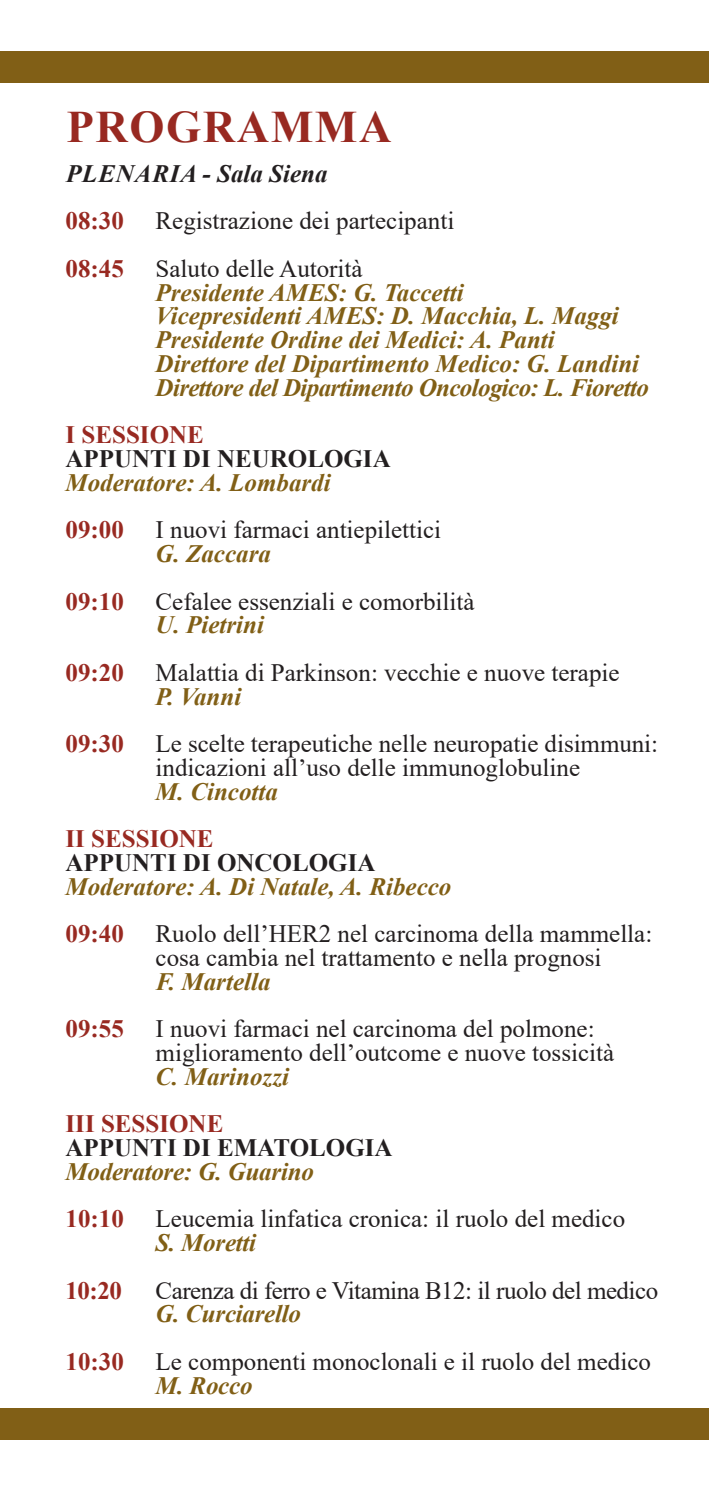
<style>
.page{position:relative;width:709px;height:1489px;background:#fff}
.page>*{position:absolute;margin:0;border:0;box-sizing:border-box;transform-origin:0 0}
.t1{font:700 45px "Times New Roman";letter-spacing:.035em;color:#982921}
.t2{font:25px/23.8px "Times New Roman";color:#231f20}
.t3{font:italic 700 25px "Times New Roman";color:#815f16}
.t4{font:700 25px "Times New Roman";color:#982921}
.t5{font:700 25px "Times New Roman";color:#231f20}
.t6{font:italic 700 25px "Times New Roman";letter-spacing:-.025em;color:#815f16}
.t7{font:25px "Times New Roman";letter-spacing:-.02em;color:#231f20}
.t8{font:italic 700 25px "Times New Roman";letter-spacing:.02em;color:#231f20}
.s1{font-weight:700;font-style:italic;color:#815f16}
</style>
<div class="page">
<div style="left:0;top:1407px;width:709px;height:32px;background:#815f16"></div>
<div style="left:0;top:51px;width:709px;height:32px;background:#815f16"></div>
<p class="t1" style="left:66px;top:94px;width:327px">PROGRAMMA</p>
<p class="t8" style="left:66px;top:156px;width:263px">PLENARIA - Sala Siena</p>
<p class="t4" style="left:66px;top:203px;width:60px">08:30</p>
<p class="t2" style="left:156px;top:208px;width:300px">Registrazione dei partecipanti</p>
<p class="t4" style="left:66px;top:250px;width:60px">08:45</p>
<p class="t2" style="left:156px;top:256px;width:208px">Saluto delle Autorità</p>
<p class="t3" style="left:156px;top:275px;width:309px">Presidente AMES: G. Taccetti</p>
<p class="t3" style="left:156px;top:298px;width:464px">Vicepresidenti AMES: D. Macchia, L. Maggi</p>
<p class="t3" style="left:156px;top:322px;width:401px">Presidente Ordine dei Medici: A. Panti</p>
<p class="t3" style="left:156px;top:346px;width:485px">Direttore del Dipartimento Medico: G. Landini</p>
<p class="t6" style="left:156px;top:370px;width:495px">Direttore del Dipartimento Oncologico: L. Fioretto</p>
<p class="t4" style="left:66px;top:417px;width:140px">I SESSIONE</p>
<p class="t5" style="left:66px;top:440px;width:326px">APPUNTI DI NEUROLOGIA</p>
<p class="t3" style="left:66px;top:465px;width:267px">Moderatore: A. Lombardi</p>
<p class="t4" style="left:66px;top:512px;width:60px">09:00</p>
<p class="t2" style="left:156px;top:517px;width:287px">I nuovi farmaci antiepilettici</p>
<p class="t3" style="left:156px;top:536px;width:117px">G. Zaccara</p>
<p class="t4" style="left:66px;top:583px;width:60px">09:10</p>
<p class="t2" style="left:156px;top:588px;width:320px">Cefalee essenziali e comorbilità</p>
<p class="t3" style="left:156px;top:607px;width:110px">U. Pietrini</p>
<p class="t4" style="left:66px;top:654px;width:60px">09:20</p>
<p class="t2" style="left:156px;top:659px;width:465px">Malattia di Parkinson: vecchie e nuove terapie</p>
<p class="t3" style="left:156px;top:678px;width:87px">P. Vanni</p>
<p class="t4" style="left:66px;top:725px;width:60px">09:30</p>
<p class="t2" style="left:156px;top:731px;width:504px">Le scelte terapeutiche nelle neuropatie disimmuni: indicazioni all’uso delle immunoglobuline</p>
<p class="t3" style="left:156px;top:773px;width:124px">M. Cincotta</p>
<p class="t4" style="left:66px;top:820px;width:149px">II SESSIONE</p>
<p class="t5" style="left:66px;top:844px;width:311px">APPUNTI DI ONCOLOGIA</p>
<p class="t3" style="left:66px;top:868px;width:387px">Moderatore: A. Di Natale, A. Ribecco</p>
<p class="t4" style="left:66px;top:915px;width:60px">09:40</p>
<p class="t2" style="left:156px;top:921px;width:498px">Ruolo dell’HER2 nel carcinoma della mammella:</p>
<p class="t2" style="left:156px;top:944px;width:447px">cosa cambia nel trattamento e nella prognosi</p>
<p class="t3" style="left:156px;top:963px;width:116px">F. Martella</p>
<p class="t4" style="left:66px;top:1010px;width:60px">09:55</p>
<p class="t2" style="left:156px;top:1016px;width:440px">I nuovi farmaci nel carcinoma del polmone:</p>
<p class="t2" style="left:156px;top:1039px;width:460px">miglioramento dell’outcome e nuove tossicità<br><span class="s1">C. Marinozzi</span></p>
<p class="t4" style="left:66px;top:1105px;width:159px">III SESSIONE</p>
<p class="t5" style="left:66px;top:1129px;width:328px">APPUNTI DI EMATOLOGIA</p>
<p class="t3" style="left:66px;top:1153px;width:250px">Moderatore: G. Guarino</p>
<p class="t4" style="left:66px;top:1200px;width:60px">10:10</p>
<p class="t2" style="left:156px;top:1206px;width:471px">Leucemia linfatica cronica: il ruolo del medico<br><span class="s1">S. Moretti</span></p>
<p class="t4" style="left:66px;top:1272px;width:58px">10:20</p>
<p class="t7" style="left:156px;top:1272px;width:504px">Carenza di ferro e Vitamina B12: il ruolo del medico</p>
<p class="t3" style="left:156px;top:1296px;width:147px">G. Curciarello</p>
<p class="t4" style="left:66px;top:1343px;width:60px">10:30</p>
<p class="t2" style="left:156px;top:1348px;width:497px">Le componenti monoclonali e il ruolo del medico</p>
<p class="t3" style="left:156px;top:1367px;width:98px">M. Rocco</p>
</div>
